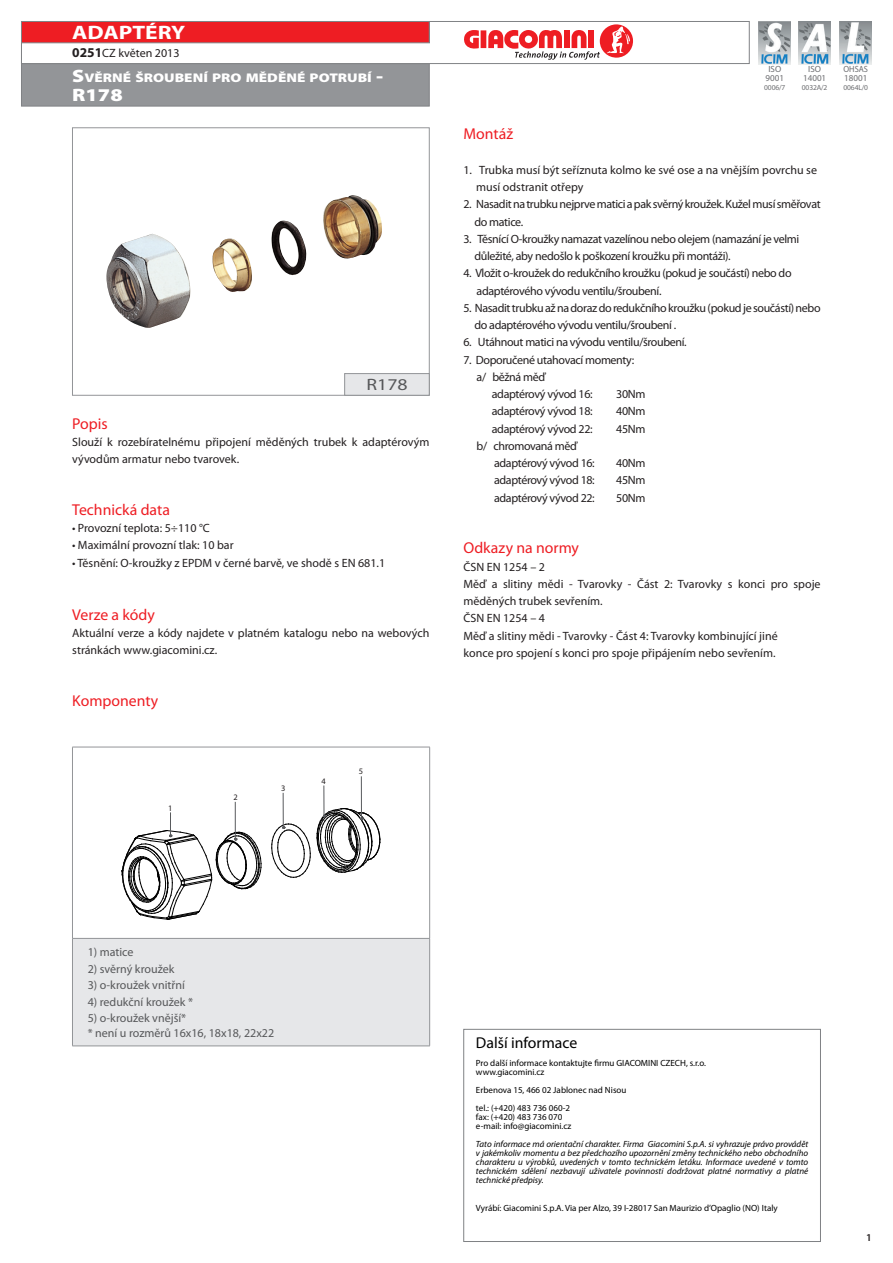
<style>
.page{position:relative;width:893px;height:1263px;background:#fff}
.page>*{position:absolute;margin:0;border:0;box-sizing:border-box;transform-origin:0 0}
.t1{font:700 19.5px "Myriad Pro";color:#fff;scale:1.2 1}
.t2{font:900 18px "Myriad Pro";color:#fff;scale:1.2 1}
.t3{font:16.5px "Myriad Pro";color:#57585a;scale:1.2 1}
.t4{font:15.75px "Myriad Pro";color:#ee1d23}
.t5{font:15.75px "Myriad Pro";color:#000}
.t6{font:900 12.6px "Myriad Pro";color:#fff;scale:1.2 1}
.t7{font:12px "Myriad Pro";letter-spacing:-.02em;color:#231f20}
.t8{font:12px/17.2px "Myriad Pro";color:#231f20}
.t9{font:12px "Myriad Pro";color:#57585a}
.t10{font:600 10.5px "Myriad Pro";color:#231f20}
.t11{font:italic 9px/9px "Myriad Pro";color:#000;text-align:justify}
.t12{font:9px "Myriad Pro";color:#000}
.t13{font:9px "Myriad Pro";color:#6c6d70}
.t14{font:9px "Myriad Pro";color:#6c6d70;scale:.93 1}
.t15{font:8.4px "Myriad";color:#231f20}
.t16{font:7.5px "Myriad Pro";letter-spacing:-.02em;color:#6c6d70}
.s1{font-weight:700;font-size:13.5px}
.s2{font-size:18px}
</style>
<div class="page">
<div style="left:21px;top:61px;width:408px;height:45px;background:#939598"></div>
<svg style="left:21px;top:21px;width:729px;height:43px"></svg>
<img style="left:758px;top:21px;width:32px;height:43px">
<img style="left:799px;top:21px;width:32px;height:43px">
<img style="left:839px;top:21px;width:33px;height:43px">
<svg style="left:72px;top:127px;width:358px;height:269px"></svg>
<svg style="left:344px;top:373px;width:86px;height:23px;background:#dcdddf"></svg>
<img style="left:106px;top:195px;width:276px;height:133px">
<div style="left:463px;top:1029px;width:358px;height:213px;background:#fff;border:1px solid #808285"></div>
<div style="left:72px;top:938px;width:358px;height:108px;background:#e6e7e9"></div>
<hr style="left:72px;top:747px;width:358px;height:1px;background:#939598">
<hr style="left:72px;top:747px;width:1px;height:191px;background:#939598">
<hr style="left:429px;top:747px;width:1px;height:191px;background:#939598">
<hr style="left:72px;top:938px;width:358px;height:1px;background:#939598">
<hr style="left:72px;top:938px;width:1px;height:108px;background:#939598">
<hr style="left:429px;top:938px;width:1px;height:108px;background:#939598">
<hr style="left:72px;top:1046px;width:358px;height:1px;background:#939598">
<hr style="left:235px;top:802px;width:1px;height:36px;background:#585a5d">
<hr style="left:283px;top:793px;width:1px;height:34px;background:#585a5d">
<hr style="left:361px;top:777px;width:1px;height:41px;background:#585a5d">
<svg style="left:122px;top:813px;width:140px;height:107px"></svg>
<svg style="left:271px;top:824px;width:40px;height:54px"></svg>
<svg style="left:317px;top:786px;width:64px;height:87px"></svg>
<p class="t1" style="left:72px;top:21px;width:96px">ADAPTÉRY</p>
<p class="t8" style="left:72px;top:45px;width:109px"><span class="s1">0251</span>CZ květen 2013</p>
<p class="t6" style="left:72px;top:70px;width:261px"><span class="s2">S</span>VĚRNÉ ŠROUBENÍ PRO MĚDĚNÉ POTRUBÍ <span class="s2">-</span></p>
<p class="t2" style="left:72px;top:85px;width:44px">R178</p>
<p class="t3" style="left:367px;top:376px;width:36px">R178</p>
<p class="t4" style="left:72px;top:415px;width:37px">Popis</p>
<p class="t8" style="left:72px;top:433px;width:359px">Slouží k rozebíratelnému připojení měděných trubek k adaptérovým vývodům armatur nebo tvarovek.</p>
<p class="t4" style="left:72px;top:501px;width:99px">Technická data</p>
<p class="t8" style="left:72px;top:520px;width:139px">• Provozní teplota: 5÷110 °C</p>
<p class="t8" style="left:72px;top:537px;width:163px">• Maximální provozní tlak: 10 bar</p>
<p class="t8" style="left:72px;top:554px;width:314px">• Těsnění: O-kroužky z EPDM v černé barvě, ve shodě s EN 681.1</p>
<p class="t4" style="left:72px;top:606px;width:84px">Verze a kódy</p>
<p class="t8" style="left:72px;top:625px;width:359px">Aktuální verze a kódy najdete v platném katalogu nebo na webových stránkách www.giacomini.cz.</p>
<p class="t4" style="left:72px;top:692px;width:88px">Komponenty</p>
<p class="t15" style="left:168px;top:804px;width:6px">1</p>
<p class="t15" style="left:233px;top:793px;width:6px">2</p>
<p class="t15" style="left:281px;top:784px;width:6px">3</p>
<p class="t15" style="left:321px;top:777px;width:6px">4</p>
<p class="t15" style="left:359px;top:767px;width:6px">5</p>
<p class="t13" style="left:768px;top:64px;width:14px">ISO</p>
<p class="t13" style="left:766px;top:73px;width:20px">9001</p>
<p class="t16" style="left:764px;top:83px;width:23px">0006/7</p>
<p class="t13" style="left:808px;top:64px;width:14px">ISO</p>
<p class="t13" style="left:803px;top:73px;width:25px">14001</p>
<p class="t16" style="left:802px;top:83px;width:27px">0032A/2</p>
<p class="t4" style="left:463px;top:125px;width:51px">Montáž</p>
<p class="t8" style="left:463px;top:161px;width:355px">1. Trubka musí být seříznuta kolmo ke své ose a na vnějším povrchu se</p>
<p class="t8" style="left:476px;top:179px;width:109px">musí odstranit otřepy</p>
<p class="t7" style="left:463px;top:198px;width:359px">2. Nasadit na trubku nejprve matici a pak svěrný kroužek. Kužel musí směřovat</p>
<p class="t7" style="left:474px;top:215px;width:50px">do matice.</p>
<p class="t7" style="left:463px;top:232px;width:337px">3. Těsnící O-kroužky namazat vazelínou nebo olejem (namazání je velmi</p>
<p class="t7" style="left:474px;top:250px;width:258px">důležité, aby nedošlo k poškození kroužku při montáži).</p>
<p class="t7" style="left:463px;top:267px;width:330px">4. Vložit o-kroužek do redukčního kroužku (pokud je součástí) nebo do</p>
<p class="t7" style="left:477px;top:284px;width:186px">adaptérového vývodu ventilu/šroubení.</p>
<p class="t7" style="left:463px;top:301px;width:359px">5. Nasadit trubku až na doraz do redukčního kroužku (pokud je součástí) nebo</p>
<p class="t7" style="left:474px;top:319px;width:203px">do adaptérového vývodu ventilu/šroubení .</p>
<p class="t7" style="left:463px;top:336px;width:225px">6. Utáhnout matici na vývodu ventilu/šroubení.</p>
<p class="t7" style="left:463px;top:353px;width:172px">7. Doporučené utahovací momenty:</p>
<p class="t7" style="left:477px;top:370px;width:70px">a/ běžná měď</p>
<p class="t7" style="left:492px;top:388px;width:102px">adaptérový vývod 16:</p>
<p class="t7" style="left:616px;top:388px;width:31px">30Nm</p>
<p class="t7" style="left:492px;top:405px;width:102px">adaptérový vývod 18:</p>
<p class="t7" style="left:616px;top:405px;width:31px">40Nm</p>
<p class="t7" style="left:492px;top:422px;width:102px">adaptérový vývod 22:</p>
<p class="t7" style="left:616px;top:422px;width:31px">45Nm</p>
<p class="t7" style="left:477px;top:439px;width:102px">b/ chromovaná měď</p>
<p class="t7" style="left:494px;top:457px;width:102px">adaptérový vývod 16:</p>
<p class="t7" style="left:616px;top:457px;width:31px">40Nm</p>
<p class="t7" style="left:494px;top:474px;width:102px">adaptérový vývod 18:</p>
<p class="t7" style="left:616px;top:474px;width:31px">45Nm</p>
<p class="t7" style="left:494px;top:491px;width:102px">adaptérový vývod 22:</p>
<p class="t7" style="left:616px;top:491px;width:31px">50Nm</p>
<p class="t4" style="left:463px;top:539px;width:117px">Odkazy na normy</p>
<p class="t8" style="left:463px;top:558px;width:83px">ČSN EN 1254 – 2</p>
<p class="t8" style="left:463px;top:575px;width:359px">Měď a slitiny mědi - Tvarovky - Část 2: Tvarovky s konci pro spoje měděných trubek sevřením.</p>
<p class="t8" style="left:463px;top:610px;width:83px">ČSN EN 1254 – 4</p>
<p class="t8" style="left:463px;top:627px;width:316px">Měď a slitiny mědi - Tvarovky - Část 4: Tvarovky kombinující jiné</p>
<p class="t8" style="left:463px;top:644px;width:314px">konce pro spojení s konci pro spoje připájením nebo sevřením.</p>
<p class="t14" style="left:843px;top:64px;width:28px">OHSAS</p>
<p class="t13" style="left:844px;top:74px;width:25px">18001</p>
<p class="t16" style="left:844px;top:84px;width:26px">0064L/0</p>
<p class="t9" style="left:88px;top:946px;width:47px">1) matice</p>
<p class="t9" style="left:88px;top:962px;width:88px">2) svěrný kroužek</p>
<p class="t9" style="left:88px;top:979px;width:99px">3) o-kroužek vnitřní</p>
<p class="t9" style="left:88px;top:995px;width:107px">4) redukční kroužek *</p>
<p class="t9" style="left:88px;top:1012px;width:100px">5) o-kroužek vnější*</p>
<p class="t9" style="left:88px;top:1026px;width:188px">* není u rozměrů 16x16, 18x18, 22x22</p>
<p class="t5" style="left:476px;top:1034px;width:103px">Další informace</p>
<p class="t12" style="left:476px;top:1058px;width:232px">Pro další informace kontaktujte firmu GIACOMINI CZECH, s.r.o.</p>
<p class="t12" style="left:476px;top:1067px;width:70px">www.giacomini.cz</p>
<p class="t12" style="left:476px;top:1085px;width:152px">Erbenova 15, 466 02 Jablonec nad Nisou</p>
<p class="t12" style="left:476px;top:1103px;width:96px">tel.: (+420) 483 736 060-2</p>
<p class="t12" style="left:476px;top:1112px;width:88px">fax: (+420) 483 736 070</p>
<p class="t12" style="left:476px;top:1121px;width:97px">e-mail: info@giacomini.cz</p>
<p class="t11" style="left:476px;top:1139px;width:334px">Tato informace má orientační charakter. Firma Giacomini S.p.A. si vyhrazuje právo provádět v jakémkoliv momentu a bez předchozího upozornění změny technického nebo obchodního charakteru u výrobků, uvedených v tomto technickém letáku. Informace uvedené v tomto technickém sdělení nezbavují uživatele povinnosti dodržovat platné normativy a platné technické předpisy.</p>
<p class="t12" style="left:476px;top:1203px;width:303px">Vyrábí: Giacomini S.p.A. Via per Alzo, 39 I-28017 San Maurizio d’Opaglio (NO) Italy</p>
<p class="t10" style="left:866px;top:1232px;width:7px">1</p>
</div>
